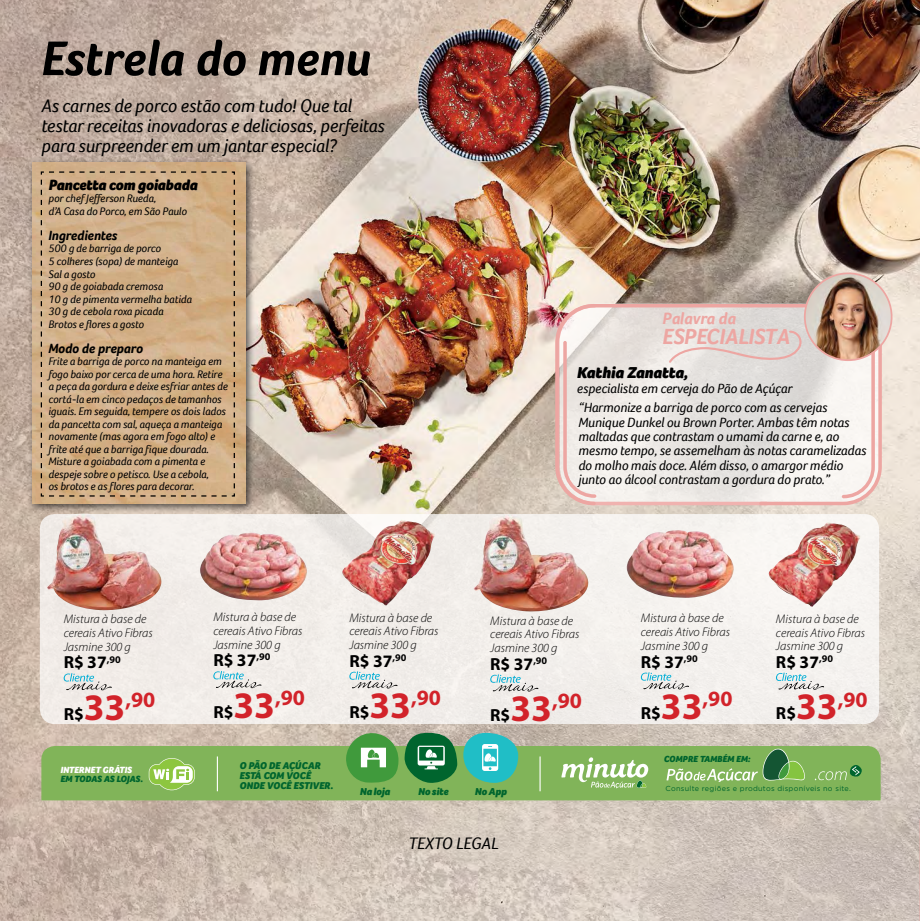
<style>
.page{position:relative;width:920px;height:921px;background:#fff}
.page>*{position:absolute;margin:0;border:0;box-sizing:border-box;transform-origin:0 0}
.t1{font:italic 700 50px "Foco";color:#000}
.t2{font:italic 700 22.5px "Foco";color:#eda6a2}
.t3{font:700 21.88px "Myriad Pro";color:#d2232a}
.t4{font:italic 18.75px/20px "Foco W01";letter-spacing:-.01em;color:#000}
.t5{font:700 17.5px "Myriad Pro";color:#000}
.t6{font:italic 17.12px "Foco";letter-spacing:-.01em;color:#000}
.t7{font:italic 700 16.88px "Foco";color:#eda6a2}
.t8{font:italic 900 16.25px "Foco";color:#000}
.t9{font:italic 900 15px "Foco W06";letter-spacing:-.015em;color:#000}
.t10{font:italic 13.75px/14.4px "Foco W01";letter-spacing:-.01em;color:#000}
.t11{font:italic 13.75px "Foco";letter-spacing:-.01em;color:#000}
.t12{font:italic 700 13.75px "Foco";letter-spacing:-.01em;color:#000}
.t13{font:italic 300 12.5px/13.8px "Myriad Pro";color:#000}
.t14{font:italic 11.25px/12.5px "Foco W01";letter-spacing:-.01em;color:#000}
.t15{font:italic 11.25px/12.5px "Foco";letter-spacing:-.01em;color:#000}
.t16{font:italic 900 10.38px "Foco";letter-spacing:-.01em;color:#00652e}
.t17{font:italic 900 10.12px/9.8px "Foco";letter-spacing:-.01em;color:#00652e}
.t18{font:italic 900 9.25px "Foco";letter-spacing:-.015em;color:#00652e}
.t19{font:italic 900 9.25px "Foco";color:#fff}
.t20{font:italic 900 9.12px "Foco";color:#00652e}
.t21{font:7.25px "Gotham";letter-spacing:.04em;color:#00652e}
.s1{font-size:37.5px}
</style>
<div class="page">
<img style="left:0;top:0;width:920px;height:920px">
<hr style="left:919px;top:817px;width:1px;height:33px;background:#eda6a2">
<div style="left:28px;top:158px;width:227px;height:355px;background:#000;opacity:.63"></div>
<img style="left:33px;top:163px;width:212px;height:340px">
<div style="left:40px;top:514px;width:839px;height:209px;background:#f3efeb;border-radius:15px"></div>
<svg style="left:64px;top:673px;width:48px;height:17px"></svg>
<svg style="left:213px;top:671px;width:49px;height:17px"></svg>
<svg style="left:349px;top:671px;width:49px;height:17px"></svg>
<img style="left:200px;top:532px;width:107px;height:68px">
<img style="left:342px;top:519px;width:93px;height:86px">
<img style="left:47px;top:513px;width:115px;height:97px">
<svg style="left:490px;top:674px;width:48px;height:17px"></svg>
<svg style="left:641px;top:672px;width:48px;height:17px"></svg>
<svg style="left:776px;top:672px;width:48px;height:17px"></svg>
<img style="left:626px;top:530px;width:108px;height:68px">
<img style="left:768px;top:521px;width:92px;height:86px">
<img style="left:473px;top:516px;width:115px;height:95px">
<svg style="left:40px;top:171px;width:195px;height:326px"></svg>
<div style="left:41px;top:745px;width:839px;height:55px;background:#81b459"></div>
<hr style="left:217px;top:756px;width:1px;height:35px;background:#fff">
<hr style="left:539px;top:756px;width:1px;height:35px;background:#fff">
<svg style="left:666px;top:748px;width:139px;height:33px"></svg>
<svg style="left:814px;top:764px;width:48px;height:15px"></svg>
<svg style="left:345px;top:732px;width:113px;height:51px"></svg>
<div style="left:463px;top:732px;width:55px;height:50px;background:#20bec6;border-radius:23px"></div>
<svg style="left:482px;top:744px;width:16px;height:26px"></svg>
<svg style="left:561px;top:757px;width:87px;height:30px"></svg>
<svg style="left:149px;top:757px;width:46px;height:33px"></svg>
<svg style="left:817px;top:345px;width:64px;height:160px"></svg>
<svg style="left:555px;top:304px;width:262px;height:201px"></svg>
<img style="left:804px;top:273px;width:87px;height:87px;border-radius:43px">
<div style="left:804px;top:272px;width:88px;height:89px;border:2px solid #eda6a2;border-radius:50%"></div>
<h1 class="t1" style="left:41px;top:29px;width:331px">Estrela do menu</h1>
<h3 class="t4" style="left:41px;top:96px;width:345px">As carnes de porco estão com tudo! Que tal testar receitas inovadoras e deliciosas, perfeitas para surpreender em um jantar especial?</h3>
<h3 class="t9" style="left:48px;top:176px;width:150px">Pancetta com goiabada</h3>
<p class="t15" style="left:48px;top:192px;width:140px">por chef Jefferson Rueda,<br>d’A Casa do Porco, em São Paulo</p>
<p class="t12" style="left:48px;top:227px;width:71px">Ingredientes</p>
<p class="t15" style="left:48px;top:242px;width:145px">500 g de barriga de porco<br>5 colheres (sopa) de manteiga<br>Sal a gosto<br>90 g de goiabada cremosa<br>10 g de pimenta vermelha batida<br>30 g de cebola roxa picada<br>Brotos e flores a gosto</p>
<p class="t12" style="left:48px;top:339px;width:96px">Modo de preparo</p>
<p class="t14" style="left:48px;top:355px;width:181px">Frite a barriga de porco na manteiga em fogo baixo por cerca de uma hora. Retire a peça da gordura e deixe esfriar antes de cortá-la em cinco pedaços de tamanhos iguais. Em seguida, tempere os dois lados da pancetta com sal, aqueça a manteiga novamente (mas agora em fogo alto) e frite até que a barriga fique dourada.<br>Misture a goiabada com a pimenta e despeje sobre o petisco. Use a cebola,<br>os brotos e as flores para decorar.</p>
<p class="t13" style="left:64px;top:612px;width:91px">Mistura à base de cereais Ativo Fibras<br>Jasmine 300 g</p>
<h3 class="t5" style="left:64px;top:650px;width:59px">R$ 37<sup>,90</sup></h3>
<h3 class="t3" style="left:64px;top:685px;width:93px"><sub>R$</sub><span class="s1">33</span>,90</h3>
<p class="t13" style="left:213px;top:610px;width:91px">Mistura à base de cereais Ativo Fibras<br>Jasmine 300 g</p>
<h3 class="t5" style="left:213px;top:648px;width:59px">R$ 37<sup>,90</sup></h3>
<h3 class="t3" style="left:213px;top:683px;width:93px"><sub>R$</sub><span class="s1">33</span>,90</h3>
<p class="t13" style="left:349px;top:610px;width:91px">Mistura à base de cereais Ativo Fibras<br>Jasmine 300 g</p>
<h3 class="t5" style="left:349px;top:649px;width:59px">R$ 37<sup>,90</sup></h3>
<h3 class="t3" style="left:349px;top:683px;width:93px"><sub>R$</sub><span class="s1">33</span>,90</h3>
<h3 class="t7" style="left:662px;top:308px;width:75px">Palavra da</h3>
<h2 class="t2" style="left:662px;top:323px;width:129px">ESPECIALISTA</h2>
<h3 class="t8" style="left:577px;top:363px;width:113px">Kathia Zanatta,</h3>
<p class="t11" style="left:577px;top:380px;width:217px">especialista em cerveja do Pão de Açúçar</p>
<p class="t10" style="left:578px;top:400px;width:289px">“Harmonize a barriga de porco com as cervejas Munique Dunkel ou Brown Porter. Ambas têm notas maltadas que contrastam o umami da carne e, ao mesmo tempo, se assemelham às notas caramelizadas do molho mais doce. Além disso, o amargor médio junto ao álcool contrastam a gordura do prato.”</p>
<p class="t13" style="left:490px;top:613px;width:91px">Mistura à base de cereais Ativo Fibras<br>Jasmine 300 g</p>
<h3 class="t5" style="left:490px;top:652px;width:59px">R$ 37<sup>,90</sup></h3>
<h3 class="t3" style="left:490px;top:686px;width:93px"><sub>R$</sub><span class="s1">33</span>,90</h3>
<p class="t13" style="left:641px;top:611px;width:91px">Mistura à base de cereais Ativo Fibras<br>Jasmine 300 g</p>
<h3 class="t5" style="left:641px;top:650px;width:59px">R$ 37<sup>,90</sup></h3>
<h3 class="t3" style="left:641px;top:684px;width:93px"><sub>R$</sub><span class="s1">33</span>,90</h3>
<p class="t13" style="left:776px;top:612px;width:91px">Mistura à base de cereais Ativo Fibras<br>Jasmine 300 g</p>
<h3 class="t5" style="left:776px;top:650px;width:59px">R$ 37<sup>,90</sup></h3>
<h3 class="t3" style="left:776px;top:684px;width:93px"><sub>R$</sub><span class="s1">33</span>,90</h3>
<p class="t19" style="left:60px;top:764px;width:73px">INTERNET GRÁTIS</p>
<p class="t18" style="left:60px;top:773px;width:84px">EM TODAS AS LOJAS.</p>
<p class="t17" style="left:239px;top:760px;width:95px">O PÃO DE AÇÚCAR<br>ESTÁ COM VOCÊ<br>ONDE VOCÊ ESTIVER.</p>
<p class="t16" style="left:360px;top:785px;width:32px">Na loja</p>
<p class="t16" style="left:418px;top:785px;width:32px">No site</p>
<p class="t16" style="left:475px;top:785px;width:33px">No App</p>
<h3 class="t6" style="left:408px;top:833px;width:92px">TEXTO LEGAL</h3>
<p class="t20" style="left:664px;top:753px;width:88px">COMPRE TAMBÉM EM:</p>
<p class="t21" style="left:665px;top:783px;width:187px">Consulte regiões e produtos disponíveis no site.</p>
</div>
